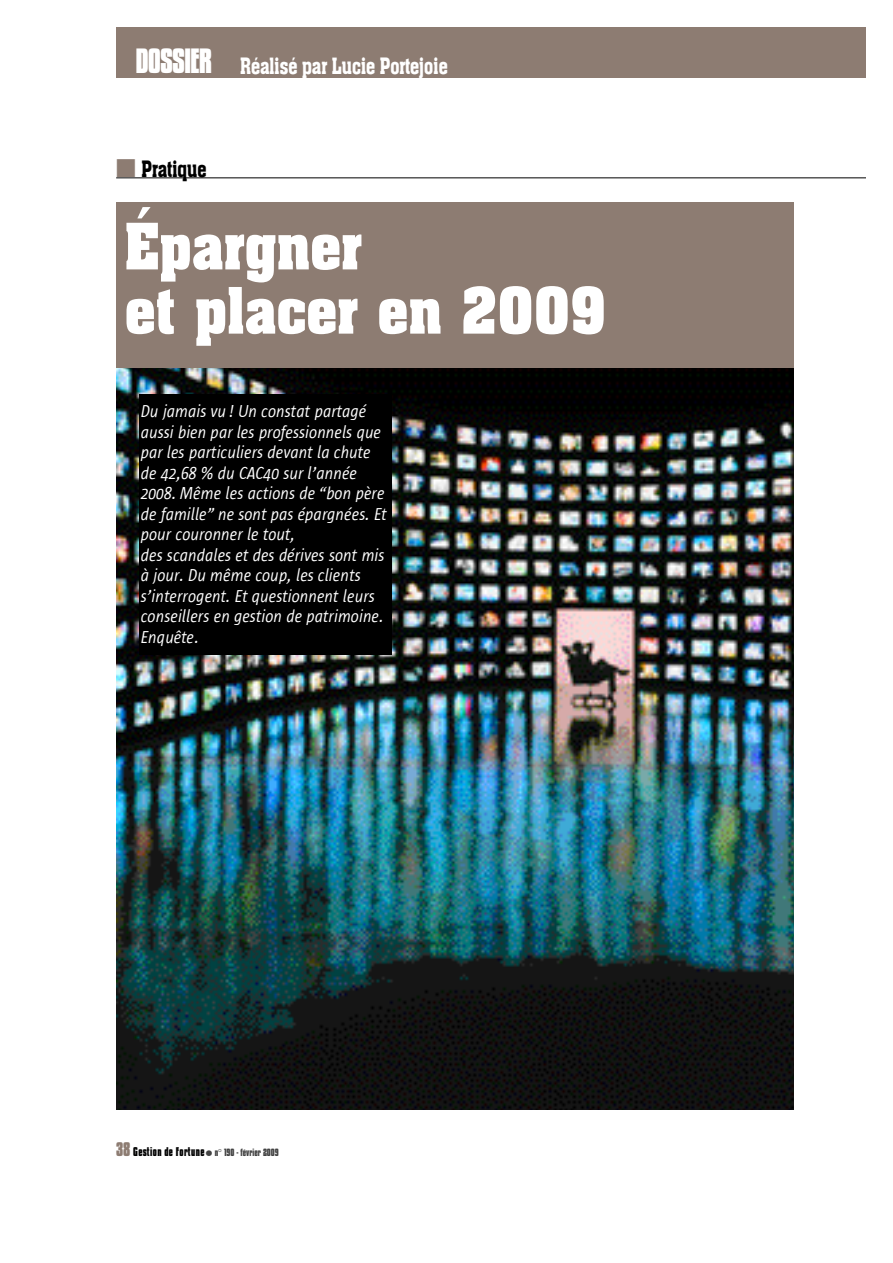
<style>
.page{position:relative;width:893px;height:1263px;background:#fff}
.page>*{position:absolute;margin:0;border:0;box-sizing:border-box;transform-origin:0 0}
.t1{font:700 62.85px/64.2px "Aachen BT";letter-spacing:-.025em;color:#fff;scale:.9 1}
.t2{font:700 34.05px "Kenyan Coffee";color:#fff}
.t3{font:24.6px "Aachen Medium Plain";color:#fff;scale:.8 1}
.t4{font:24.6px "Aachen Medium Plain";color:#000;scale:.8 1}
.t5{font:italic 17.7px/20.5px "Sun Sans";color:#fff;scale:.9 1}
.t6{font:700 10.2px "Kenyan Coffee";color:#424242}
.s1{color:#8d7c72}
.s2{font-size:19.05px;color:#8d7c72}
.s3{font-size:12.3px;color:#000}
</style>
<div class="page">
<img style="left:116px;top:368px;width:677px;height:741px">
<div style="left:116px;top:27px;width:116px;height:50px;background:#8d7c72"></div>
<hr style="left:116px;top:178px;width:749px;height:1px;background:#000">
<div style="left:232px;top:27px;width:633px;height:50px;background:#8d7c72"></div>
<div style="left:139px;top:395px;width:253px;height:260px;background:#000"></div>
<div style="left:116px;top:202px;width:677px;height:166px;background:#8d7c72"></div>
<h2 class="t2" style="left:135px;top:44px;width:78px">D O S S I E R</h2>
<h3 class="t3" style="left:240px;top:52px;width:261px">Réalisé par Lucie Portejoie</h3>
<h3 class="t4" style="left:116px;top:156px;width:114px"><span class="s1">■</span> Pratique</h3>
<h1 class="t1" style="left:124px;top:214px;width:538px">Épargner<br>et placer en 2009</h1>
<p class="t5" style="left:141px;top:402px;width:275px">Du jamais vu! Un constat partagé aussi bien par les professionnels que par les particuliers devant la chute de 42,68 % du CAC40 sur l’année<br>2008. Même les actions de “bon père de famille” ne sont pas épargnées. Et pour couronner le tout,<br>des scandales et des dérives sont mis à jour. Du même coup, les clients s’interrogent. Et questionnent leurs conseillers en gestion de patrimoine.<br>Enquête.</p>
<p class="t6" style="left:116px;top:1147px;width:164px"><span class="s2">38</span> <span class="s3">Gestion de Fortune</span> ● n° 190 - février 2009</p>
</div>
